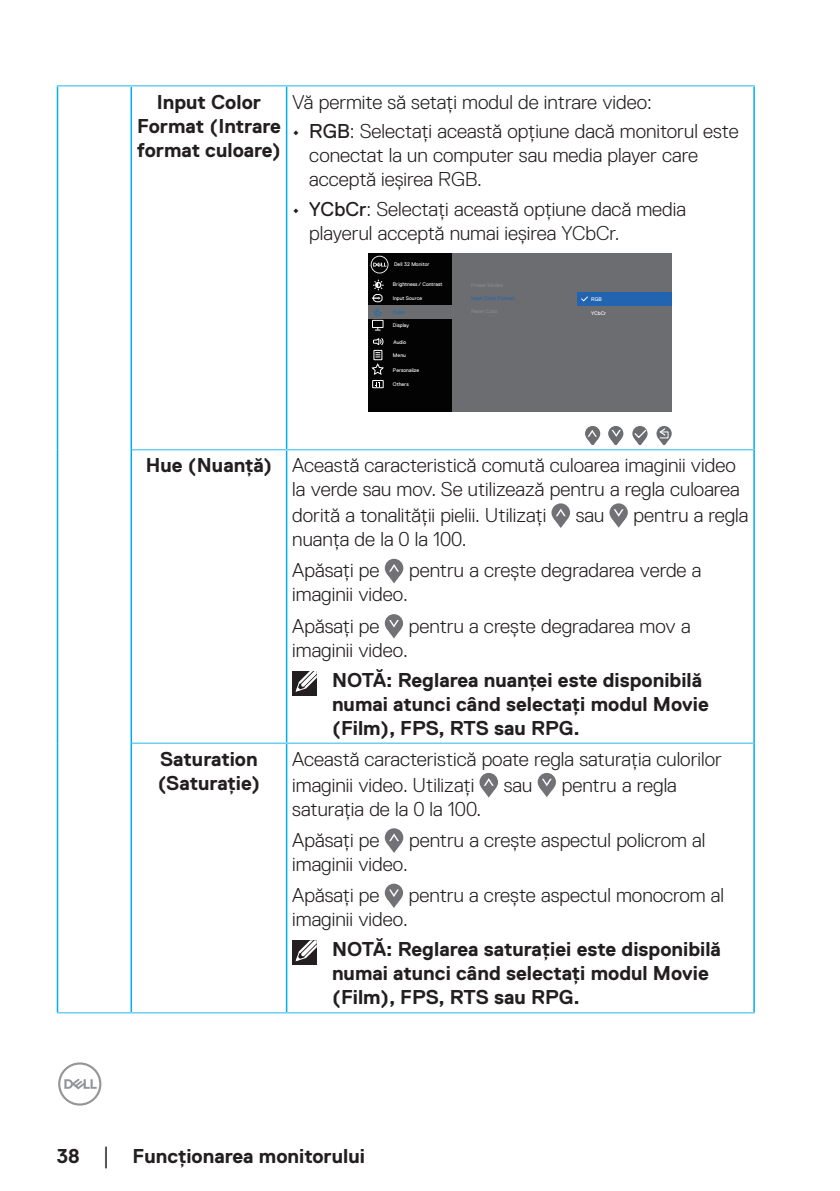
<style>
.page{position:relative;width:840px;height:1191px;background:#fff}
.page>*{position:absolute;margin:0;border:0;box-sizing:border-box;transform-origin:0 0}
.text_OSD_table{font:300 20px/24px "Dell Replica";color:#231f20}
.note_OSD{font:700 20px/24px "Dell Replica";color:#231f20}
.text_OSD_table-2{font:700 20px/24px "Dell Replica";color:#231f20;text-align:center}
.t1{font:5.2px "Dell Replica";color:#fff}
.t2{font:5.2px "Dell Replica";color:#2264b0}
.t3{font:5.2px "Dell Replica";color:#0c6fb8}
.s1{font-weight:400}
.s2{font-family:"Times New Roman";font-weight:400;font-size:18px}
</style>
<div class="page">
<svg style="left:58px;top:1062px;width:43px;height:43px"></svg>
<hr style="left:130px;top:87px;width:2px;height:363px;background:#00aeef">
<hr style="left:286px;top:87px;width:1px;height:362px;background:#00aeef">
<hr style="left:130px;top:450px;width:2px;height:293px;background:#00aeef">
<hr style="left:286px;top:450px;width:1px;height:292px;background:#00aeef">
<hr style="left:130px;top:743px;width:2px;height:269px;background:#00aeef">
<hr style="left:286px;top:744px;width:1px;height:268px;background:#00aeef">
<hr style="left:57px;top:87px;width:1px;height:363px;background:#00aeef">
<hr style="left:753px;top:87px;width:1px;height:363px;background:#00aeef">
<hr style="left:57px;top:450px;width:1px;height:293px;background:#00aeef">
<hr style="left:753px;top:450px;width:1px;height:293px;background:#00aeef">
<hr style="left:57px;top:743px;width:1px;height:269px;background:#00aeef">
<hr style="left:753px;top:743px;width:1px;height:269px;background:#00aeef">
<hr style="left:57px;top:85px;width:74px;height:2px;background:#6bcff6">
<hr style="left:131px;top:85px;width:155px;height:2px;background:#6bcff6">
<hr style="left:286px;top:85px;width:468px;height:2px;background:#6bcff6">
<hr style="left:132px;top:449px;width:154px;height:1px;background:#6bcff6">
<hr style="left:286px;top:449px;width:467px;height:1px;background:#6bcff6">
<hr style="left:132px;top:742px;width:154px;height:2px;background:#6bcff6">
<hr style="left:286px;top:742px;width:467px;height:2px;background:#6bcff6">
<hr style="left:57px;top:1012px;width:74px;height:1px;background:#6bcff6">
<hr style="left:131px;top:1012px;width:155px;height:1px;background:#6bcff6">
<hr style="left:286px;top:1012px;width:468px;height:1px;background:#6bcff6">
<div style="left:369px;top:253px;width:302px;height:159px;background:#6c6d70"></div>
<div style="left:369px;top:253px;width:83px;height:159px;background:#030303"></div>
<svg style="left:372px;top:297px;width:8px;height:3px"></svg>
<div style="left:372px;top:320px;width:11px;height:8px;border:1px solid #fff"></div>
<svg style="left:375px;top:327px;width:5px;height:4px"></svg>
<div style="left:372px;top:380px;width:11px;height:8px;border:1px solid #fff"></div>
<div style="left:368px;top:306px;width:84px;height:13px;background:#6c6d70"></div>
<svg style="left:373px;top:280px;width:10px;height:10px"></svg>
<svg style="left:584px;top:426px;width:16px;height:15px"></svg>
<div style="left:608px;top:426px;width:15px;height:15px;background:#6c6d70;border-radius:50%"></div>
<div style="left:632px;top:426px;width:15px;height:15px;background:#6c6d70;border-radius:50%"></div>
<svg style="left:656px;top:426px;width:15px;height:15px"></svg>
<svg style="left:586px;top:430px;width:12px;height:14px"></svg>
<svg style="left:609px;top:430px;width:12px;height:14px"></svg>
<div style="left:373px;top:294px;width:9px;height:8px;border:1px solid #fff;border-radius:3px"></div>
<div style="left:373px;top:350px;width:9px;height:10px;border:1px solid #fff"></div>
<svg style="left:371px;top:352px;width:13px;height:23px"></svg>
<svg style="left:632px;top:428px;width:15px;height:16px"></svg>
<svg style="left:658px;top:428px;width:11px;height:16px"></svg>
<svg style="left:370px;top:256px;width:18px;height:17px"></svg>
<div style="left:577px;top:292px;width:94px;height:13px;background:#2264b0"></div>
<svg style="left:581px;top:296px;width:7px;height:6px"></svg>
<svg style="left:373px;top:338px;width:10px;height:8px"></svg>
<svg style="left:374px;top:309px;width:7px;height:7px"></svg>
<svg style="left:551px;top:503px;width:18px;height:19px"></svg>
<svg style="left:553px;top:508px;width:14px;height:20px"></svg>
<svg style="left:609px;top:503px;width:18px;height:18px"></svg>
<svg style="left:611px;top:509px;width:14px;height:19px"></svg>
<div style="left:384px;top:559px;width:19px;height:18px;background:#717176;border-radius:50%"></div>
<svg style="left:387px;top:564px;width:14px;height:19px"></svg>
<svg style="left:384px;top:614px;width:19px;height:18px"></svg>
<svg style="left:387px;top:620px;width:14px;height:18px"></svg>
<div style="left:292px;top:671px;width:24px;height:24px;background:#231f20"></div>
<svg style="left:295px;top:671px;width:21px;height:21px"></svg>
<div style="left:479px;top:773px;width:18px;height:18px;background:#717176;border-radius:50%"></div>
<svg style="left:481px;top:778px;width:14px;height:19px"></svg>
<div style="left:537px;top:773px;width:18px;height:18px;background:#717176;border-radius:50%"></div>
<svg style="left:539px;top:778px;width:14px;height:19px"></svg>
<svg style="left:384px;top:828px;width:19px;height:19px"></svg>
<svg style="left:387px;top:833px;width:14px;height:20px"></svg>
<svg style="left:384px;top:883px;width:19px;height:19px"></svg>
<svg style="left:387px;top:889px;width:14px;height:19px"></svg>
<div style="left:292px;top:940px;width:24px;height:24px;background:#231f20"></div>
<svg style="left:295px;top:940px;width:21px;height:22px"></svg>
<p class="text_OSD_table-2" style="left:137px;top:90px;width:145px">Input Color<br>Format (Intrare format culoare)</p>
<p class="text_OSD_table" style="left:292px;top:90px;width:361px">Vă permite să setaţi modul de intrare video:</p>
<p class="text_OSD_table" style="left:309px;top:119px;width:430px;text-indent:-17px"><span class="s1">• RGB</span>: Selectați această opțiune dacă monitorul este conectat la un computer sau media player care acceptă ieșirea RGB.</p>
<p class="text_OSD_table" style="left:309px;top:197px;width:378px;text-indent:-17px"><span class="s1">• YCbCr</span>: Selectați această opțiune dacă media playerul acceptă numai ieșirea YCbCr.</p>
<p class="t1" style="left:394px;top:261px;width:37px">Dell 32 Monitor</p>
<p class="t1" style="left:393px;top:281px;width:51px">Brightness / Contrast</p>
<p class="t1" style="left:393px;top:295px;width:31px">Input Source</p>
<p class="t1" style="left:393px;top:322px;width:18px">Display</p>
<p class="t3" style="left:393px;top:309px;width:14px">Color</p>
<p class="t1" style="left:393px;top:339px;width:14px">Audio</p>
<p class="t1" style="left:393px;top:352px;width:14px">Menu</p>
<p class="t1" style="left:393px;top:367px;width:28px">Personalize</p>
<p class="t1" style="left:392px;top:381px;width:17px">Others</p>
<p class="t2" style="left:471px;top:295px;width:45px">Input Color Format</p>
<p class="t1" style="left:591px;top:296px;width:12px">RGB</p>
<p class="t1" style="left:591px;top:310px;width:17px">YCbCr</p>
<p class="text_OSD_table-2" style="left:146px;top:453px;width:127px">Hue (Nuanţă)</p>
<p class="text_OSD_table" style="left:292px;top:453px;width:448px;line-height:24.8px">Această caracteristică comută culoarea imaginii video la verde sau mov. Se utilizează pentru a regla culoarea dorită a tonalităţii pielii. Utilizaţi</p>
<p class="text_OSD_table" style="left:575px;top:503px;width:30px">sau</p>
<p class="text_OSD_table" style="left:633px;top:503px;width:116px">pentru a regla</p>
<p class="text_OSD_table" style="left:292px;top:527px;width:175px">nuanţa de la 0 la 100.</p>
<p class="text_OSD_table" style="left:292px;top:558px;width:89px">Apăsaţi pe</p>
<p class="text_OSD_table" style="left:409px;top:558px;width:293px">pentru a creşte degradarea verde a</p>
<p class="text_OSD_table" style="left:292px;top:582px;width:117px">imaginii video.</p>
<p class="text_OSD_table" style="left:292px;top:614px;width:89px">Apăsaţi pe</p>
<p class="text_OSD_table" style="left:408px;top:614px;width:283px">pentru a creşte degradarea mov a</p>
<p class="text_OSD_table" style="left:292px;top:638px;width:117px">imaginii video.</p>
<p class="note_OSD" style="left:332px;top:667px;width:378px">NOTĂ: Reglarea nuanței este disponibilă numai atunci când selectați modul Movie (Film), FPS, RTS sau RPG.</p>
<p class="text_OSD_table-2" style="left:158px;top:747px;width:104px;text-align:left">Saturation (Saturaţie)</p>
<p class="text_OSD_table" style="left:292px;top:746px;width:431px;line-height:25.6px">Această caracteristică poate regla saturaţia culorilor imaginii video. Utilizaţi</p>
<p class="text_OSD_table" style="left:503px;top:773px;width:30px">sau</p>
<p class="text_OSD_table" style="left:561px;top:773px;width:116px">pentru a regla</p>
<p class="text_OSD_table" style="left:292px;top:797px;width:190px">saturaţia de la 0 la 100.</p>
<p class="text_OSD_table" style="left:292px;top:828px;width:89px">Apăsaţi pe</p>
<p class="text_OSD_table" style="left:409px;top:828px;width:297px">pentru a creşte aspectul policrom al</p>
<p class="text_OSD_table" style="left:292px;top:852px;width:117px">imaginii video.</p>
<p class="text_OSD_table" style="left:292px;top:883px;width:89px">Apăsaţi pe</p>
<p class="text_OSD_table" style="left:408px;top:883px;width:316px">pentru a creşte aspectul monocrom al</p>
<p class="text_OSD_table" style="left:292px;top:907px;width:117px">imaginii video.</p>
<p class="note_OSD" style="left:332px;top:937px;width:390px">NOTĂ: Reglarea saturației este disponibilă numai atunci când selectați modul Movie (Film), FPS, RTS sau RPG.</p>
<p class="note_OSD" style="left:57px;top:1143px;width:309px">38 <span class="s2">│</span> Funcţionarea monitorului</p>
</div>
